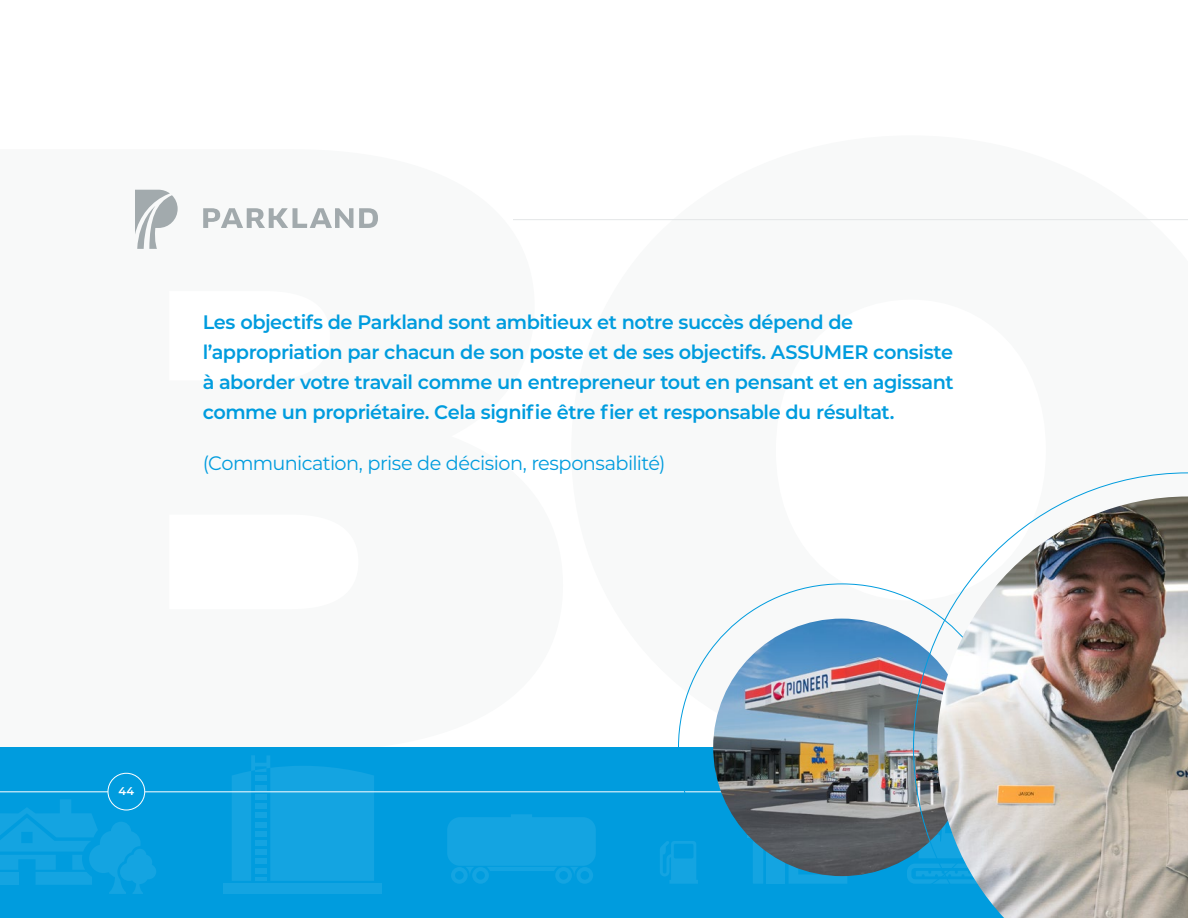
<style>
.page{position:relative;width:1188px;height:918px;background:#fff}
.page>*{position:absolute;margin:0;border:0;box-sizing:border-box;transform-origin:0 0}
.t1{font:600 19.5px/30px "Montserrat";letter-spacing:-.025em;color:#009cde}
.t2{font:19.5px "Montserrat";letter-spacing:-.025em;color:#009cde}
.t3{font:600 11.25px "Montserrat";color:#fff}
</style>
<div class="page">
<div style="left:0;top:747px;width:1188px;height:171px;background:#009cde"></div>
<svg style="left:660px;top:841px;width:38px;height:43px"></svg>
<svg style="left:447px;top:814px;width:149px;height:70px"></svg>
<svg style="left:0;top:799px;width:156px;height:95px"></svg>
<svg style="left:232px;top:755px;width:142px;height:126px"></svg>
<div style="left:255px;top:859px;width:11px;height:5px;background:#14a4e1"></div>
<div style="left:255px;top:868px;width:11px;height:5px;background:#14a4e1"></div>
<div style="left:224px;top:884px;width:158px;height:10px;background:#14a4e1"></div>
<div style="left:747px;top:828px;width:106px;height:10px;background:#189fd8"></div>
<svg style="left:753px;top:841px;width:94px;height:43px"></svg>
<svg style="left:907px;top:864px;width:6px;height:19px"></svg>
<hr style="left:145px;top:792px;width:1043px;height:1px;background:#fff">
<hr style="left:0;top:792px;width:108px;height:1px;background:#fff">
<div style="left:108px;top:773px;width:37px;height:37px;border:1px solid #fff;border-radius:50%"></div>
<hr style="left:513px;top:219px;width:675px;height:1px;background:#e3e6e7">
<svg style="left:135px;top:190px;width:43px;height:59px"></svg>
<svg style="left:203px;top:208px;width:150px;height:20px"></svg>
<svg style="left:359px;top:208px;width:19px;height:20px"></svg>
<img style="left:713px;top:619px;width:258px;height:257px;border-radius:129px">
<svg style="left:913px;top:473px;width:275px;height:411px"></svg>
<img style="left:937px;top:496px;width:251px;height:422px">
<p class="t1" style="left:203px;top:307px;width:752px">Les objectifs de Parkland sont ambitieux et notre succès dépend de l’appropriation par chacun de son poste et de ses objectifs. ASSUMER consiste à aborder votre travail comme un entrepreneur tout en pensant et en agissant comme un propriétaire. Cela signifie être fier et responsable du résultat.</p>
<p class="t2" style="left:203px;top:449px;width:464px">(Communication, prise de décision, responsabilité)</p>
<p class="t3" style="left:119px;top:783px;width:17px">44</p>
</div>
